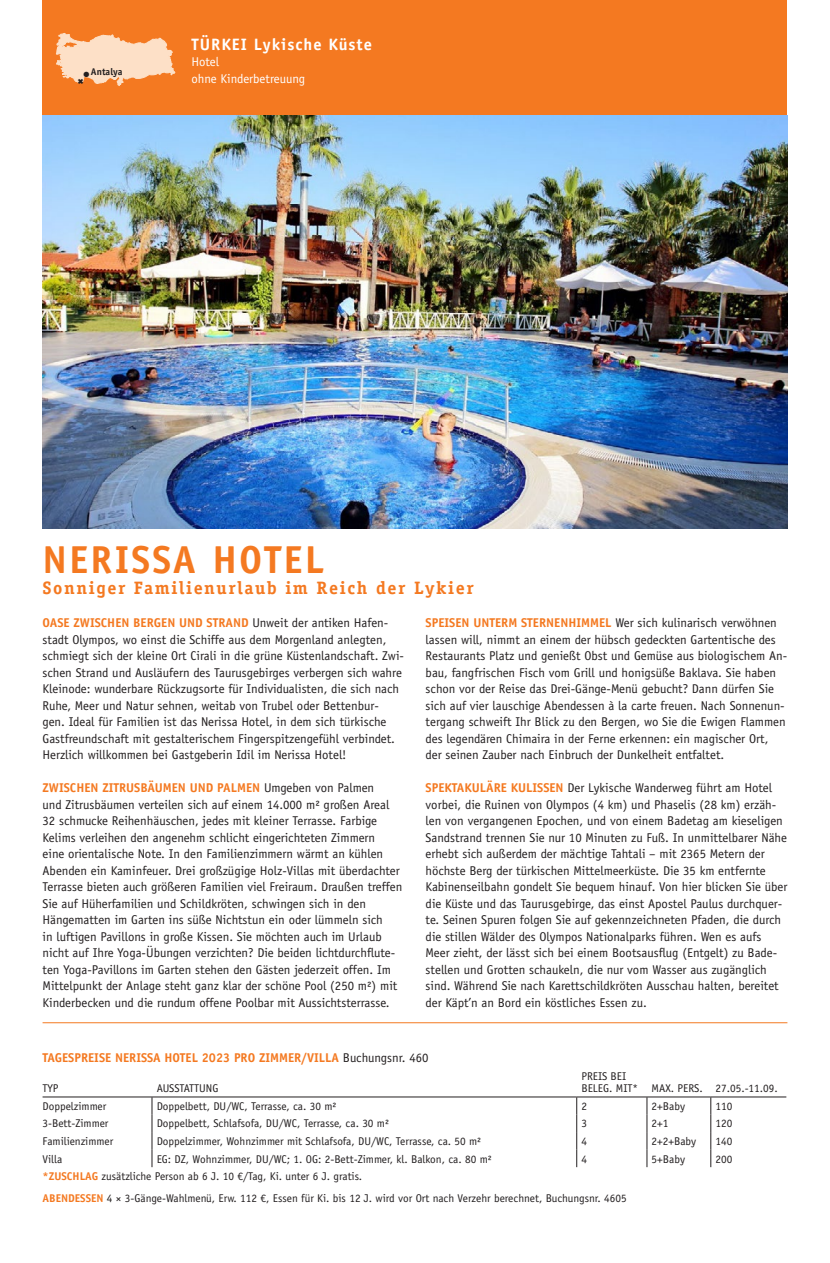
<style>
.page{position:relative;width:830px;height:1263px;background:#fff}
.page>*{position:absolute;margin:0;border:0;box-sizing:border-box;transform-origin:0 0}
.t1{font:700 39px "Officina Sans Std";letter-spacing:.06em;color:#f47921}
.t2{font:700 18px "Officina Serif Std";letter-spacing:.09em;color:#f47921}
.t3{font:700 16.5px "Officina Sans Std";letter-spacing:.06em;color:#fff}
.t4{font:12.75px/16.5px "Officina Sans Std";color:#231f20}
.t5{font:700 12.75px "Officina Sans Std";color:#f47921}
.t6{font:12.75px "Officina Sans Std";color:#fff}
.t7{font:11.25px/12.8px "Officina Sans Std";color:#231f20}
.t8{font:700 9.75px "Officina Sans Std";color:#231f20}
.s1{font-weight:700;color:#f47921}
.s2{font-weight:400;color:#231f20}
</style>
<div class="page">
<div style="left:43px;top:0;width:744px;height:116px;background:#f47921"></div>
<img style="left:43px;top:116px;width:744px;height:412px">
<svg style="left:151px;top:1097px;width:1px;height:70px"></svg>
<svg style="left:576px;top:1097px;width:1px;height:70px"></svg>
<svg style="left:646px;top:1097px;width:1px;height:70px"></svg>
<svg style="left:710px;top:1097px;width:1px;height:70px"></svg>
<hr style="left:43px;top:1096px;width:109px;height:1px;background:#231f20">
<hr style="left:152px;top:1096px;width:424px;height:1px;background:#231f20">
<hr style="left:576px;top:1096px;width:70px;height:1px;background:#231f20">
<hr style="left:646px;top:1096px;width:64px;height:1px;background:#231f20">
<hr style="left:710px;top:1096px;width:76px;height:1px;background:#231f20">
<hr style="left:43px;top:1022px;width:744px;height:1px;background:#f47921">
<svg style="left:56px;top:33px;width:120px;height:53px"></svg>
<p class="t8" style="left:83px;top:65px;width:41px">● Antalya</p>
<p class="t3" style="left:191px;top:34px;width:182px">TÜRKEI Lykische Küste</p>
<p class="t6" style="left:191px;top:54px;width:29px">Hotel</p>
<p class="t6" style="left:191px;top:71px;width:115px">ohne Kinderbetreuung</p>
<h1 class="t1" style="left:43px;top:535px;width:283px">NERISSA HOTEL</h1>
<h2 class="t2" style="left:43px;top:577px;width:432px">Sonniger Familienurlaub im Reich der Lykier</h2>
<p class="t4" style="left:43px;top:614px;width:363px"><span class="s1">OASE ZWISCHEN BERGEN UND STRAND</span> Unweit der antiken Hafen&shy;stadt Olympos, wo einst die Schiffe aus dem Morgenland anlegten, schmiegt sich der kleine Ort Cirali in die grüne Küstenlandschaft. Zwi&shy;schen Strand und Ausläufern des Taurusgebirges verbergen sich wahre Kleinode: wunderbare Rückzugsorte für Individualisten, die sich nach Ruhe, Meer und Natur sehnen, weitab von Trubel oder Bettenbur&shy;gen. Ideal für Familien ist das Nerissa Hotel, in dem sich türkische Gastfreundschaft mit gestalterischem Fingerspitzengefühl verbindet.<br>Herzlich willkommen bei Gastgeberin Idil im Nerissa Hotel!</p>
<p class="t4" style="left:43px;top:779px;width:361px"><span class="s1">ZWISCHEN ZITRUSBÄUMEN UND PALMEN</span> Umgeben von Palmen<br>und Zitrusbäumen verteilen sich auf einem 14.000 m² großen Areal 32 schmucke Reihenhäuschen, jedes mit kleiner Terrasse. Farbige Kelims verleihen den angenehm schlicht eingerichteten Zimmern<br>eine orientalische Note. In den Familienzimmern wärmt an kühlen Abenden ein Kaminfeuer. Drei großzügige Holz-Villas mit überdachter Terrasse bieten auch größeren Familien viel Freiraum. Draußen treffen Sie auf Hüherfamilien und Schildkröten, schwingen sich in den Hängematten im Garten ins süße Nichtstun ein oder lümmeln sich<br>in luftigen Pavillons in große Kissen. Sie möchten auch im Urlaub nicht auf Ihre Yoga-Übungen verzichten? Die beiden lichtdurchflute&shy;ten Yoga-Pavillons im Garten stehen den Gästen jederzeit offen. Im Mittelpunkt der Anlage steht ganz klar der schöne Pool (250 m²) mit Kinderbecken und die rundum offene Poolbar mit Aussichtsterrasse.</p>
<p class="t4" style="left:425px;top:614px;width:363px"><span class="s1">SPEISEN UNTERM STERNENHIMMEL</span> Wer sich kulinarisch verwöhnen lassen will, nimmt an einem der hübsch gedeckten Gartentische des Restaurants Platz und genießt Obst und Gemüse aus biologischem An&shy;bau, fangfrischen Fisch vom Grill und honigsüße Baklava. Sie haben schon vor der Reise das Drei-Gänge-Menü gebucht? Dann dürfen Sie sich auf vier lauschige Abendessen à la carte freuen. Nach Sonnenun&shy;tergang schweift Ihr Blick zu den Bergen, wo Sie die Ewigen Flammen des legendären Chimaira in der Ferne erkennen: ein magischer Ort, der seinen Zauber nach Einbruch der Dunkelheit entfaltet.</p>
<p class="t4" style="left:425px;top:779px;width:363px"><span class="s1">SPEKTAKULÄRE KULISSEN</span> Der Lykische Wanderweg führt am Hotel vorbei, die Ruinen von Olympos (4 km) und Phaselis (28 km) erzäh&shy;len von vergangenen Epochen, und von einem Badetag am kieseligen Sandstrand trennen Sie nur 10 Minuten zu Fuß. In unmittelbarer Nähe erhebt sich außerdem der mächtige Tahtali – mit 2365 Metern der höchste Berg der türkischen Mittelmeerküste. Die 35 km entfernte Kabinenseilbahn gondelt Sie bequem hinauf. Von hier blicken Sie über die Küste und das Taurusgebirge, das einst Apostel Paulus durchquer&shy;te. Seinen Spuren folgen Sie auf gekennzeichneten Pfaden, die durch die stillen Wälder des Olympos Nationalparks führen. Wen es aufs Meer zieht, der lässt sich bei einem Bootsausflug (Entgelt) zu Bade&shy;stellen und Grotten schaukeln, die nur vom Wasser aus zugänglich sind. Während Sie nach Karettschildkröten Ausschau halten, bereitet der Käpt’n an Bord ein köstliches Essen zu.</p>
<p class="t5" style="left:43px;top:1049px;width:387px">TAGESPREISE NERISSA HOTEL 2023 PRO ZIMMER/VILLA <span class="s2">Buchungsnr. 460</span></p>
<p class="t7" style="left:43px;top:1082px;width:18px">TYP</p>
<p class="t7" style="left:157px;top:1082px;width:63px">AUSSTATTUNG</p>
<p class="t7" style="left:581px;top:1069px;width:198px">PREIS BEI<br>BELEG. MIT* MAX. PERS. 27.05.-11.09.</p>
<p class="t7" style="left:43px;top:1100px;width:65px">Doppelzimmer</p>
<p class="t7" style="left:157px;top:1100px;width:181px">Doppelbett, DU/WC, Terrasse, ca. 30 m²</p>
<p class="t7" style="left:581px;top:1100px;width:7px">2</p>
<p class="t7" style="left:651px;top:1100px;width:35px">2+Baby</p>
<p class="t7" style="left:715px;top:1100px;width:18px">110</p>
<p class="t7" style="left:43px;top:1117px;width:67px">3-Bett-Zimmer</p>
<p class="t7" style="left:157px;top:1117px;width:234px">Doppelbett, Schlafsofa, DU/WC, Terrasse, ca. 30 m²</p>
<p class="t7" style="left:581px;top:1117px;width:7px">3</p>
<p class="t7" style="left:651px;top:1117px;width:18px">2+1</p>
<p class="t7" style="left:715px;top:1117px;width:18px">120</p>
<p class="t7" style="left:43px;top:1135px;width:72px">Familienzimmer</p>
<p class="t7" style="left:157px;top:1135px;width:326px">Doppelzimmer, Wohnzimmer mit Schlafsofa, DU/WC, Terrasse, ca. 50 m²</p>
<p class="t7" style="left:581px;top:1135px;width:7px">4</p>
<p class="t7" style="left:651px;top:1135px;width:46px">2+2+Baby</p>
<p class="t7" style="left:715px;top:1135px;width:18px">140</p>
<p class="t7" style="left:43px;top:1152px;width:21px">Villa</p>
<p class="t7" style="left:157px;top:1152px;width:336px">EG: DZ, Wohnzimmer, DU/WC; 1. OG: 2-Bett-Zimmer, kl. Balkon, ca. 80 m²</p>
<p class="t7" style="left:581px;top:1152px;width:7px">4</p>
<p class="t7" style="left:651px;top:1152px;width:35px">5+Baby</p>
<p class="t7" style="left:715px;top:1152px;width:18px">200</p>
<p class="t7" style="left:43px;top:1165px;width:585px;line-height:22px"><span class="s1">*ZUSCHLAG</span> zusätzliche Person ab 6 J. 10 €/Tag, Ki. unter 6 J. gratis.<br><span class="s1">ABENDESSEN</span> 4 × 3-Gänge-Wahlmenü, Erw. 112 €, Essen für Ki. bis 12 J. wird vor Ort nach Verzehr berechnet, Buchungsnr. 4605</p>
</div>
